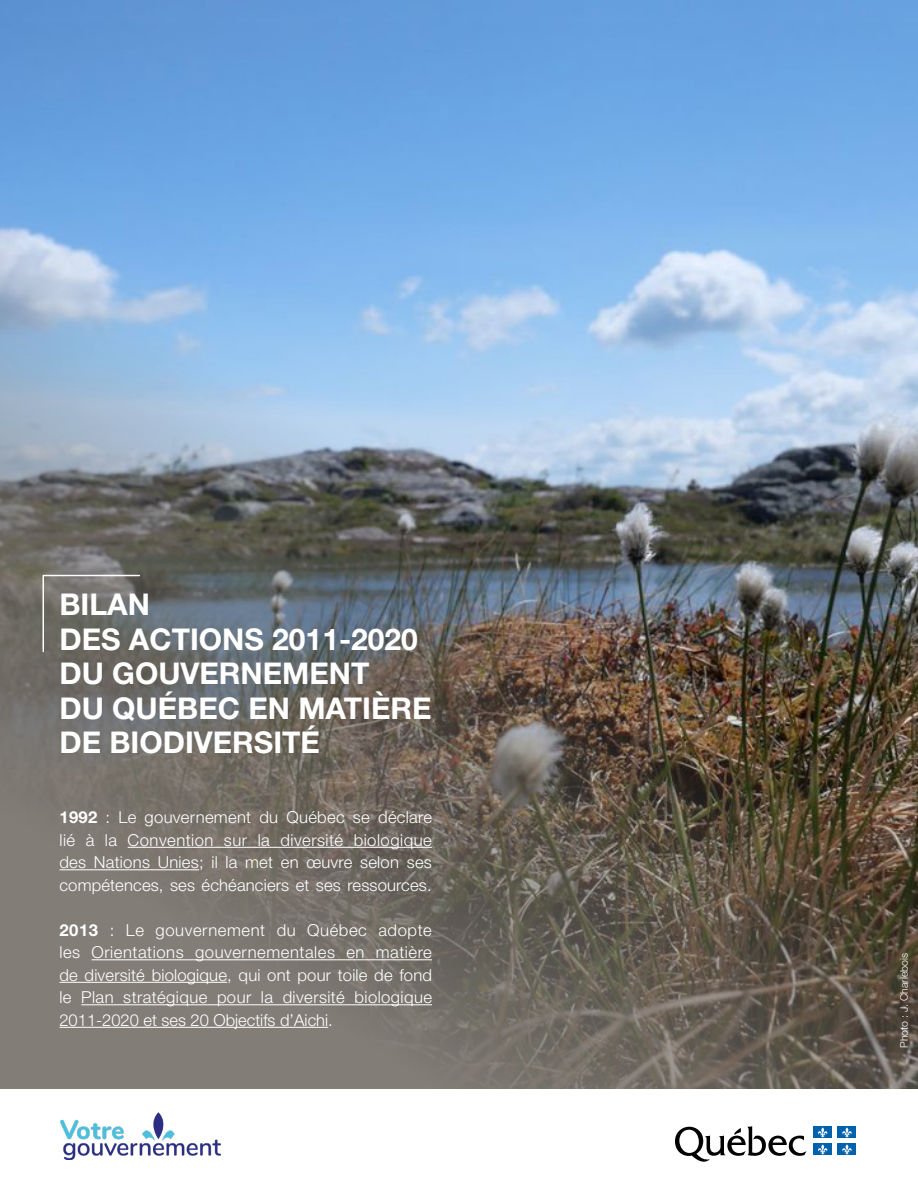
<style>
.page{position:relative;width:918px;height:1188px;background:#fff}
.page>*{position:absolute;margin:0;border:0;box-sizing:border-box;transform-origin:0 0}
.t1{font:700 30px/34.5px "Helvetica Neue";color:#fff}
.t2{font:300 16.5px/22.5px "Helvetica Neue";letter-spacing:.01em;color:#fff;text-align:justify}
.t3{font:300 10.5px "Helvetica Neue";color:#fff}
.s1{font-weight:700}
</style>
<div class="page">
<img style="left:0;top:0;width:918px;height:22px">
<svg style="left:675px;top:1126px;width:131px;height:36px"></svg>
<div style="left:813px;top:1127px;width:19px;height:11px;background:#0061ad"></div>
<svg style="left:818px;top:1127px;width:10px;height:11px"></svg>
<div style="left:838px;top:1127px;width:18px;height:11px;background:#0061ad"></div>
<svg style="left:842px;top:1127px;width:10px;height:11px"></svg>
<div style="left:813px;top:1144px;width:19px;height:11px;background:#0061ad"></div>
<svg style="left:818px;top:1144px;width:10px;height:11px"></svg>
<div style="left:838px;top:1144px;width:18px;height:11px;background:#0061ad"></div>
<svg style="left:842px;top:1144px;width:10px;height:11px"></svg>
<img style="left:60px;top:1112px;width:160px;height:48px">
<img style="left:0;top:22px;width:918px;height:1067px">
<svg style="left:42px;top:574px;width:99px;height:79px;background:#72726d"></svg>
<hr style="left:128px;top:847px;width:304px;height:1px;background:#fff">
<hr style="left:59px;top:869px;width:140px;height:1px;background:#fff">
<hr style="left:92px;top:959px;width:340px;height:1px;background:#fff">
<hr style="left:59px;top:982px;width:168px;height:1px;background:#fff">
<hr style="left:81px;top:1004px;width:351px;height:1px;background:#fff">
<hr style="left:59px;top:1027px;width:269px;height:1px;background:#fff">
<h2 class="t1" style="left:59px;top:587px;width:374px">BILAN<br>DES ACTIONS 2011-2020<br>DU GOUVERNEMENT<br>DU QUÉBEC EN MATIÈRE<br>DE BIODIVERSITÉ</h2>
<p class="t2" style="left:59px;top:806px;width:374px"><span class="s1">1992</span> : Le gouvernement du Québec se déclare lié à la Convention sur la diversité biologique des Nations Unies; il la met en œuvre selon ses compétences, ses échéanciers et ses ressources.</p>
<p class="t2" style="left:59px;top:918px;width:374px"><span class="s1">2013</span> : Le gouvernement du Québec adopte les Orientations gouvernementales en matière de diversité biologique, qui ont pour toile de fond le Plan stratégique pour la diversité biologique 2011-2020 et ses 20 Objectifs d’Aichi.</p>
<p class="t3" style="left:898px;top:1048px;width:96px;rotate:-90deg">Photo : J. Charlebois</p>
</div>
